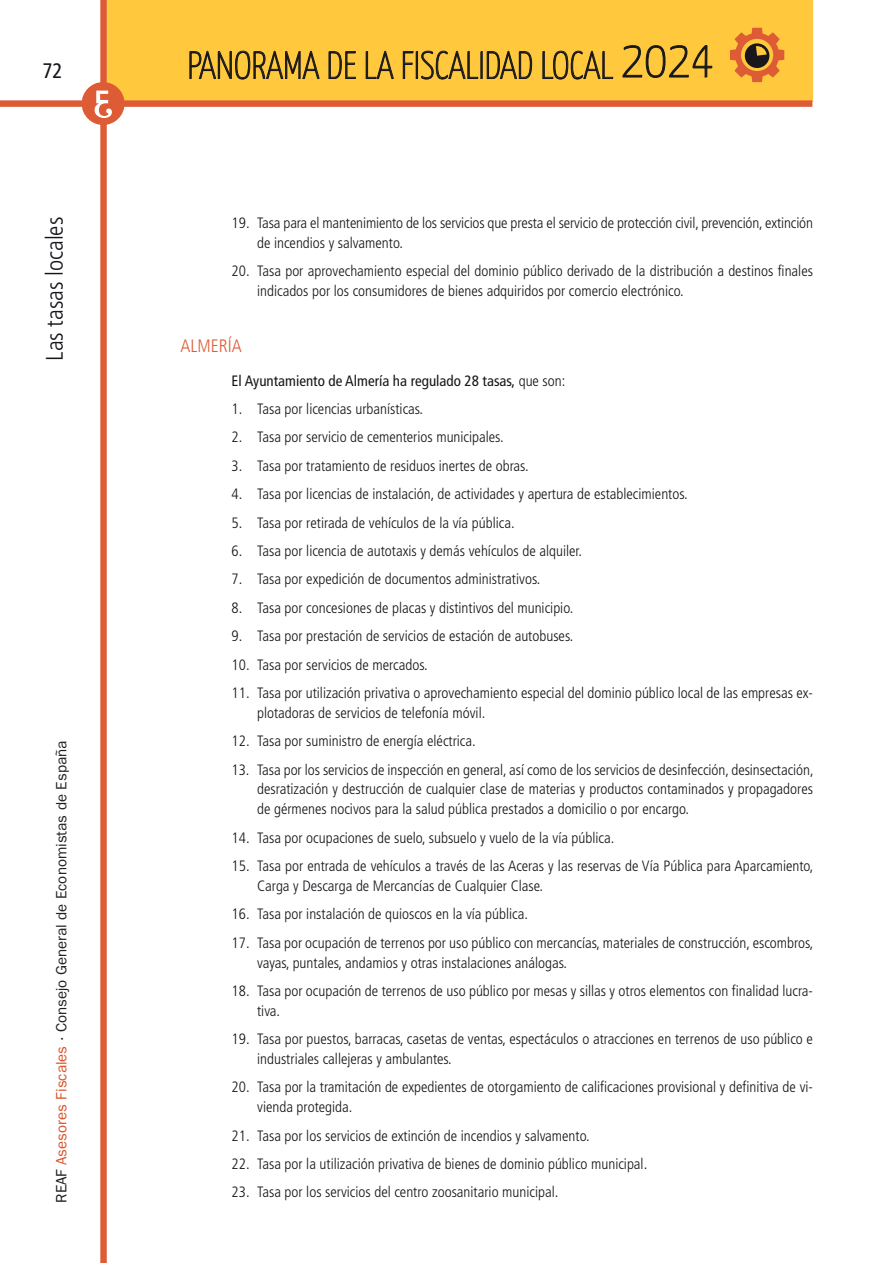
<style>
.page{position:relative;width:893px;height:1263px;background:#fff}
.page>*{position:absolute;margin:0;border:0;box-sizing:border-box;transform-origin:0 0}
.t1{font:100 38.55px "Yanone Kaffeesatz";color:#18171b}
.t2{font:300 condensed 24px "Frutiger";color:#15161a}
.t3{font:condensed 21px "Frutiger";color:#15161a}
.t4{font:300 condensed 18px "Frutiger";color:#dc5c35}
.t5{font:300 condensed 15px/19.8px "Frutiger";color:#15161a}
.t6{font:15px "Franklin Gothic";color:#231f20}
.t7{font:condensed 15px "Frutiger";color:#15161a}
.s1{color:#18171b}
.s2{color:#da512b}
.s3{font-size:52.35px}
.s4{font-weight:300}
</style>
<div class="page">
<div style="left:107px;top:0;width:706px;height:102px;background:#ffc83d"></div>
<div style="left:100px;top:0;width:7px;height:1263px;background:#dd5c35"></div>
<div style="left:0;top:100px;width:812px;height:7px;background:#dd5c35"></div>
<div style="left:82px;top:82px;width:43px;height:43px;background:#dd5c35;border-radius:50%"></div>
<svg style="left:95px;top:91px;width:17px;height:27px"></svg>
<svg style="left:730px;top:28px;width:54px;height:54px;background:#d18435"></svg>
<h3 class="t3" style="left:42px;top:61px;width:22px">72</h3>
<h2 class="t2" style="left:43px;top:361px;width:145px;rotate:-90deg">Las tasas locales</h2>
<p class="t6" style="left:53px;top:1203px;width:463px;rotate:-90deg"><span class="s1">REAF</span> <span class="s2">Asesores Fiscales</span> · Consejo General de Economistas de España</p>
<h1 class="t1" style="left:187px;top:51px;width:528px">PANORAMA DE LA FISCALIDAD LOCAL <span class="s3">2024</span></h1>
<p class="t5" style="left:257px;top:214px;width:557px;text-indent:-26px">19. Tasa para el mantenimiento de los servicios que presta el servicio de protección civil, prevención, extinción de incendios y salvamento.</p>
<p class="t5" style="left:257px;top:262px;width:557px;text-indent:-26px">20. Tasa por aprovechamiento especial del dominio público derivado de la distribución a destinos finales indicados por los consumidores de bienes adquiridos por comercio electrónico.</p>
<p class="t4" style="left:181px;top:337px;width:63px">ALMERÍA</p>
<p class="t7" style="left:232px;top:373px;width:335px">El Ayuntamiento de Almería ha regulado 28 tasas, <span class="s4">que son:</span></p>
<p class="t5" style="left:232px;top:400px;width:193px">1. Tasa por licencias urbanísticas.</p>
<p class="t5" style="left:232px;top:428px;width:273px">2. Tasa por servicio de cementerios municipales.</p>
<p class="t5" style="left:232px;top:457px;width:298px">3. Tasa por tratamiento de residuos inertes de obras.</p>
<p class="t5" style="left:232px;top:485px;width:458px">4. Tasa por licencias de instalación, de actividades y apertura de establecimientos.</p>
<p class="t5" style="left:232px;top:513px;width:284px">5. Tasa por retirada de vehículos de la vía pública.</p>
<p class="t5" style="left:232px;top:542px;width:352px">6. Tasa por licencia de autotaxis y demás vehículos de alquiler.</p>
<p class="t5" style="left:232px;top:570px;width:310px">7. Tasa por expedición de documentos administrativos.</p>
<p class="t5" style="left:232px;top:598px;width:343px">8. Tasa por concesiones de placas y distintivos del municipio.</p>
<p class="t5" style="left:232px;top:627px;width:343px">9. Tasa por prestación de servicios de estación de autobuses.</p>
<p class="t5" style="left:232px;top:655px;width:198px">10. Tasa por servicios de mercados.</p>
<p class="t5" style="left:257px;top:684px;width:557px;text-indent:-26px">11. Tasa por utilización privativa o aprovechamiento especial del dominio público local de las empresas ex&shy;plotadoras de servicios de telefonía móvil.</p>
<p class="t5" style="left:232px;top:732px;width:246px">12. Tasa por suministro de energía eléctrica.</p>
<p class="t5" style="left:257px;top:760px;width:558px;text-align:justify;text-indent:-26px">13. Tasa por los servicios de inspección en general, así como de los servicios de desinfección, desinsectación, desratización y destrucción de cualquier clase de materias y productos contaminados y propagadores de gérmenes nocivos para la salud pública prestados a domicilio o por encargo.</p>
<p class="t5" style="left:232px;top:828px;width:384px">14. Tasa por ocupaciones de suelo, subsuelo y vuelo de la vía pública.</p>
<p class="t5" style="left:257px;top:857px;width:558px;text-indent:-26px">15. Tasa por entrada de vehículos a través de las Aceras y las reservas de Vía Pública para Aparcamiento,<br>Carga y Descarga de Mercancías de Cualquier Clase.</p>
<p class="t5" style="left:232px;top:905px;width:298px">16. Tasa por instalación de quioscos en la vía pública.</p>
<p class="t5" style="left:257px;top:933px;width:558px;text-indent:-26px">17. Tasa por ocupación de terrenos por uso público con mercancías, materiales de construcción, escombros, vayas, puntales, andamios y otras instalaciones análogas.</p>
<p class="t5" style="left:257px;top:982px;width:557px;text-indent:-26px">18. Tasa por ocupación de terrenos de uso público por mesas y sillas y otros elementos con finalidad lucra&shy;tiva.</p>
<p class="t5" style="left:257px;top:1030px;width:557px;text-indent:-26px">19. Tasa por puestos, barracas, casetas de ventas, espectáculos o atracciones en terrenos de uso público e industriales callejeras y ambulantes.</p>
<p class="t5" style="left:257px;top:1078px;width:557px;text-indent:-26px">20. Tasa por la tramitación de expedientes de otorgamiento de calificaciones provisional y definitiva de vi&shy;vienda protegida.</p>
<p class="t5" style="left:232px;top:1126px;width:360px">21. Tasa por los servicios de extinción de incendios y salvamento.</p>
<p class="t5" style="left:232px;top:1155px;width:417px">22. Tasa por la utilización privativa de bienes de dominio público municipal.</p>
<p class="t5" style="left:232px;top:1183px;width:328px">23. Tasa por los servicios del centro zoosanitario municipal.</p>
</div>
